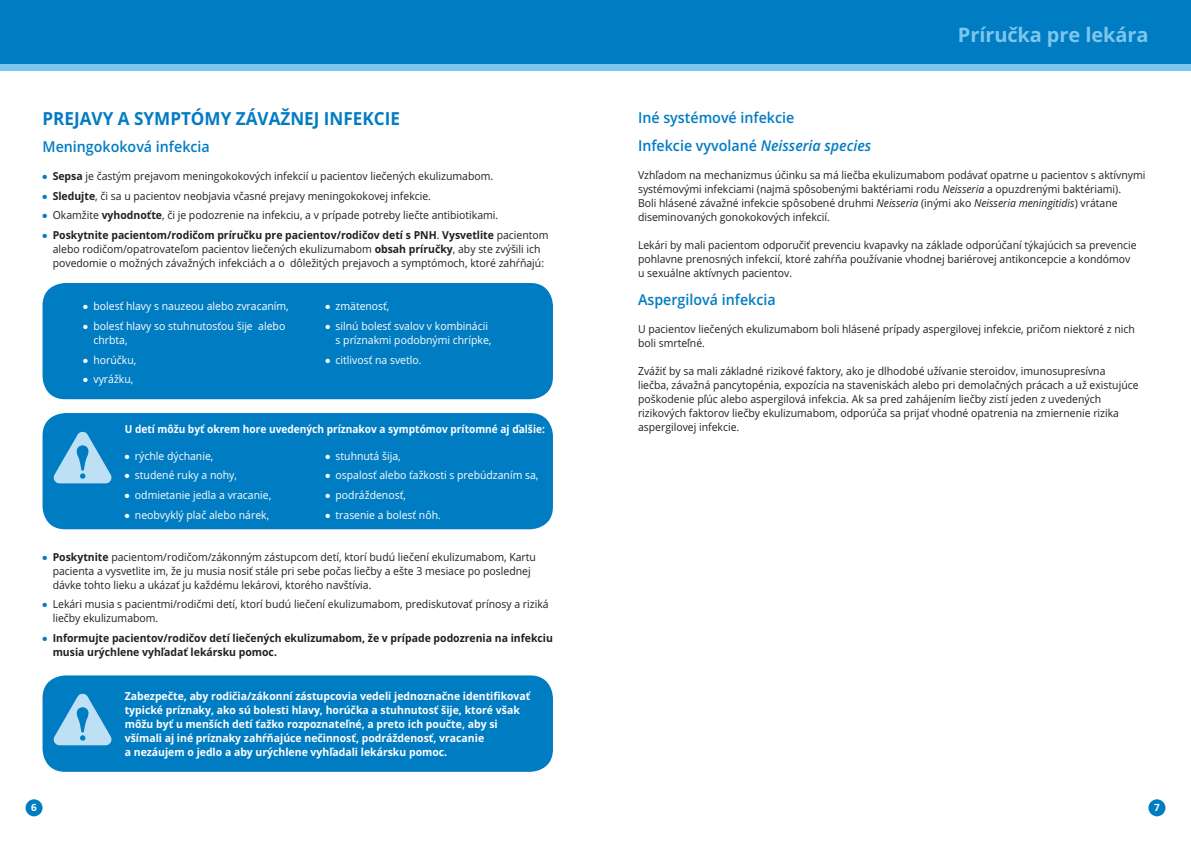
<style>
.page{position:relative;width:1191px;height:842px;background:#fff}
.page>*{position:absolute;margin:0;border:0;box-sizing:border-box;transform-origin:0 0}
.t1{font:700 20px "Open Sans";letter-spacing:-.005em;color:#7dc6ed}
.t2{font:700 18px "Open Sans";color:#007cc2;scale:.95 1}
.t3{font:600 15px/28px "Open Sans";color:#007cc2;scale:.95 1}
.t4{font:11px/14px "Open Sans";color:#231f20;scale:.95 1}
.t5{font:11px/14px "Open Sans";color:#fff;scale:.95 1}
.t6{font:700 11px/14px "Open Sans";color:#fff;scale:.95 1}
.t7{font:700 11px/14px "Open Sans";color:#231f20;scale:.95 1}
.t8{font:700 11px "Open Sans";color:#fff;scale:.92 1}
.t9{font:700 10px "Open Sans";color:#fff}
.s1{color:#007cc2}
.s2{font-weight:700}
.s3{font-style:italic}
</style>
<div class="page">
<div style="left:26px;top:799px;width:17px;height:17px;background:#007cc2;border-radius:50%"></div>
<div style="left:1148px;top:799px;width:17px;height:17px;background:#007cc2;border-radius:50%"></div>
<div style="left:0;top:47px;width:1191px;height:23px;background:#7dc6ed"></div>
<div style="left:0;top:0;width:1191px;height:64px;background:#007cc2"></div>
<div style="left:43px;top:413px;width:510px;height:116px;background:#007cc2;border-radius:23px"></div>
<svg style="left:54px;top:432px;width:57px;height:51px"></svg>
<div style="left:43px;top:283px;width:510px;height:116px;background:#007cc2;border-radius:23px"></div>
<div style="left:43px;top:675px;width:510px;height:97px;background:#007cc2;border-radius:23px"></div>
<svg style="left:54px;top:693px;width:57px;height:52px"></svg>
<h2 class="t2" style="left:43px;top:111px;width:378px">PREJAVY A SYMPTÓMY ZÁVAŽNEJ INFEKCIE</h2>
<h3 class="t3" style="left:43px;top:134px;width:178px">Meningokoková infekcia</h3>
<p class="t4" style="left:43px;top:170px;width:476px"><span class="s1">●</span> <span class="s2">Sepsa</span> je častým prejavom meningokokových infekcií u pacientov liečených ekulizumabom.</p>
<p class="t4" style="left:43px;top:190px;width:410px"><span class="s1">●</span> <span class="s2">Sledujte</span>, či sa u pacientov neobjavia včasné prejavy meningokokovej infekcie.</p>
<p class="t4" style="left:43px;top:210px;width:481px"><span class="s1">●</span> Okamžite <span class="s2">vyhodnoťte</span>, či je podozrenie na infekciu, a v prípade potreby liečte antibiotikami.</p>
<p class="t4" style="left:43px;top:229px;width:534px;text-align:center"><span class="s1">●</span> <span class="s2">Poskytnite pacientom/rodičom príručku pre pacientov/rodičov detí s PNH</span>. <span class="s2">Vysvetlite</span> pacientom alebo rodičom/opatrovateľom pacientov liečených ekulizumabom <span class="s2">obsah príručky</span>, aby ste zvýšili ich povedomie o možných závažných infekciách a o dôležitých prejavoch a symptómoch, ktoré zahŕňajú:</p>
<p class="t5" style="left:83px;top:300px;width:218px">● bolesť hlavy s nauzeou alebo zvracaním,</p>
<p class="t5" style="left:93px;top:320px;width:203px;text-indent:-10px">● bolesť hlavy so stuhnutosťou šije alebo chrbta,</p>
<p class="t5" style="left:83px;top:354px;width:57px">● horúčku,</p>
<p class="t5" style="left:83px;top:373px;width:54px">● vyrážku,</p>
<p class="t5" style="left:325px;top:300px;width:69px">● zmätenosť,</p>
<p class="t5" style="left:335px;top:320px;width:166px;text-indent:-10px">● silnú bolesť svalov v kombinácii s príznakmi podobnými chrípke,</p>
<p class="t5" style="left:325px;top:354px;width:103px">● citlivosť na svetlo.</p>
<p class="t8" style="left:125px;top:425px;width:458px">U detí môžu byť okrem hore uvedených príznakov a symptómov prítomné aj ďalšie:</p>
<p class="t5" style="left:325px;top:450px;width:81px">● stuhnutá šija,</p>
<p class="t5" style="left:325px;top:469px;width:226px">● ospalosť alebo ťažkosti s prebúdzaním sa,</p>
<p class="t5" style="left:325px;top:489px;width:86px">● podráždenosť,</p>
<p class="t5" style="left:325px;top:509px;width:123px">● trasenie a bolesť nôh.</p>
<p class="t4" style="left:53px;top:551px;width:510px;text-indent:-10px"><span class="s1">●</span> <span class="s2">Poskytnite</span> pacientom/rodičom/zákonným zástupcom detí, ktorí budú liečení ekulizumabom, Kartu pacienta a vysvetlite im, že ju musia nosiť stále pri sebe počas liečby a ešte 3 mesiace po poslednej dávke tohto lieku a ukázať ju každému lekárovi, ktorého navštívia.</p>
<p class="t4" style="left:53px;top:598px;width:523px;text-indent:-10px"><span class="s1">●</span> Lekári musia s pacientmi/rodičmi detí, ktorí budú liečení ekulizumabom, prediskutovať prínosy a riziká liečby ekulizumabom.</p>
<p class="t7" style="left:53px;top:632px;width:528px;text-indent:-10px"><span class="s1">●</span> Informujte pacientov/rodičov detí liečených ekulizumabom, že v prípade podozrenia na infekciu musia urýchlene vyhľadať lekársku pomoc.</p>
<p class="t5" style="left:125px;top:450px;width:95px">● rýchle dýchanie,</p>
<p class="t5" style="left:125px;top:469px;width:120px">● studené ruky a nohy,</p>
<p class="t5" style="left:125px;top:489px;width:156px">● odmietanie jedla a vracanie,</p>
<p class="t5" style="left:125px;top:509px;width:154px">● neobvyklý plač alebo nárek,</p>
<p class="t6" style="left:125px;top:690px;width:428px">Zabezpečte, aby rodičia/zákonní zástupcovia vedeli jednoznačne identifikovať typické príznaky, ako sú bolesti hlavy, horúčka a stuhnutosť šije, ktoré však môžu byť u menších detí ťažko rozpoznateľné, a preto ich poučte, aby si všímali aj iné príznaky zahŕňajúce nečinnosť, podráždenosť, vracanie<br>a nezáujem o jedlo a aby urýchlene vyhľadali lekársku pomoc.</p>
<h1 class="t1" style="left:958px;top:27px;width:192px">Príručka pre lekára</h1>
<h3 class="t3" style="left:638px;top:105px;width:247px">Iné systémové infekcie<br>Infekcie vyvolané <span class="s3">Neisseria species</span></h3>
<p class="t4" style="left:638px;top:169px;width:535px">Vzhľadom na mechanizmus účinku sa má liečba ekulizumabom podávať opatrne u pacientov s aktívnymi systémovými infekciami (najmä spôsobenými baktériami rodu <span class="s3">Neisseria</span> a opuzdrenými baktériami).<br>Boli hlásené závažné infekcie spôsobené druhmi <span class="s3">Neisseria</span> (inými ako <span class="s3">Neisseria meningitidis</span>) vrátane diseminovaných gonokokových infekcií.</p>
<p class="t4" style="left:638px;top:239px;width:526px">Lekári by mali pacientom odporučiť prevenciu kvapavky na základe odporúčaní týkajúcich sa prevencie pohlavne prenosných infekcií, ktoré zahŕňa používanie vhodnej bariérovej antikoncepcie a kondómov u sexuálne aktívnych pacientov.</p>
<h3 class="t3" style="left:638px;top:287px;width:146px">Aspergilová infekcia</h3>
<p class="t4" style="left:638px;top:323px;width:524px">U pacientov liečených ekulizumabom boli hlásené prípady aspergilovej infekcie, pričom niektoré z nich boli smrteľné.</p>
<p class="t4" style="left:638px;top:365px;width:528px">Zvážiť by sa mali základné rizikové faktory, ako je dlhodobé užívanie steroidov, imunosupresívna liečba, závažná pancytopénia, expozícia na staveniskách alebo pri demolačných prácach a už existujúce poškodenie pľúc alebo aspergilová infekcia. Ak sa pred zahájením liečby zistí jeden z uvedených rizikových faktorov liečby ekulizumabom, odporúča sa prijať vhodné opatrenia na zmiernenie rizika aspergilovej infekcie.</p>
<p class="t9" style="left:31px;top:803px;width:7px">6</p>
<p class="t9" style="left:1154px;top:803px;width:7px">7</p>
</div>
